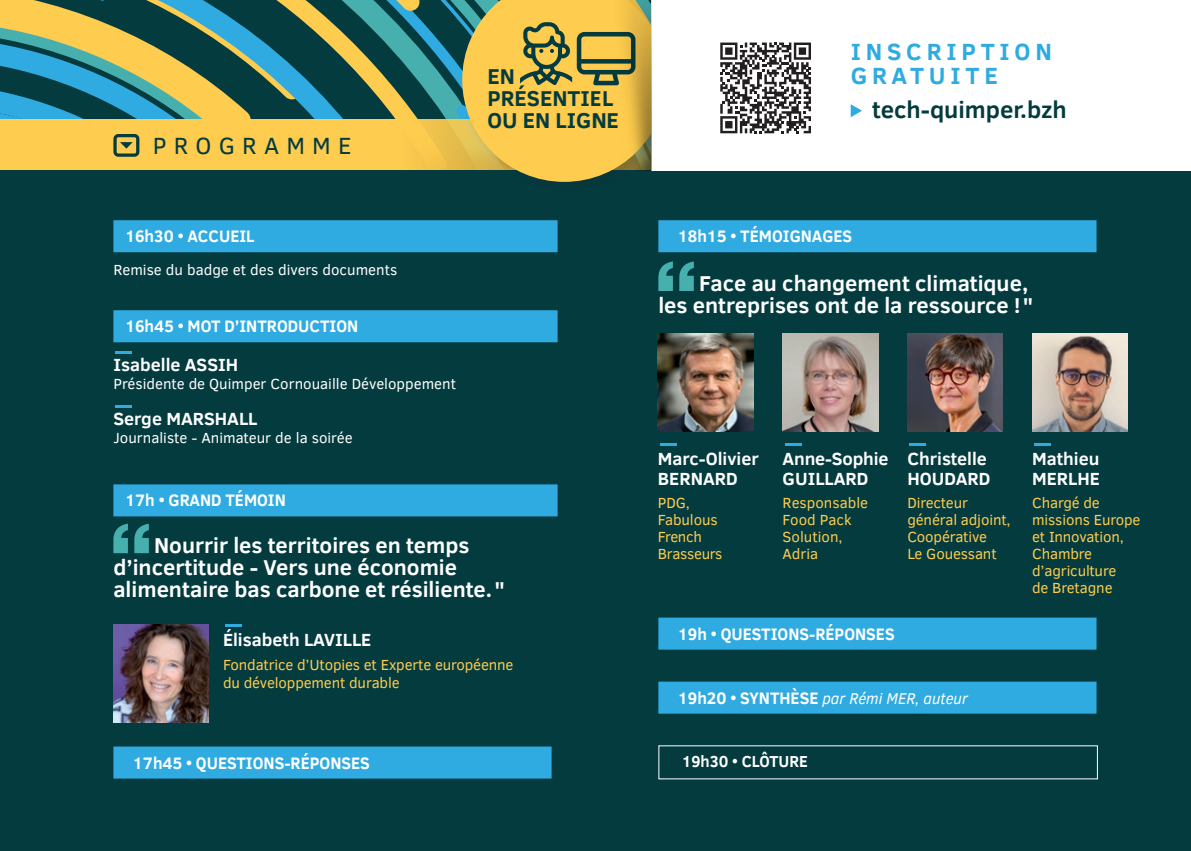
<style>
.page{position:relative;width:1191px;height:851px;background:#fff}
.page>*{position:absolute;margin:0;border:0;box-sizing:border-box;transform-origin:0 0}
.t1{font:700 24px/24px "Clear Sans";letter-spacing:.2em;color:#30abe1}
.t2{font:700 24px "Clear Sans";color:#043b3f}
.t3{font:24px "Clear Sans";letter-spacing:.3em;color:#043b3f}
.t4{font:700 22px/22px "Clear Sans";color:#fff;text-align:right}
.t5{font:700 22px/22px "Clear Sans";color:#043b3f}
.t6{font:700 18px/20px "Clear Sans";color:#fff}
.t7{font:700 18px "Clear Sans";color:#30abe1;scale:3 1}
.t8{font:700 17px "Clear Sans";color:#fff;scale:.95 1}
.t9{font:700 16.4px "Clear Sans";color:#fff;scale:.95 1}
.t10{font:italic 16px "Clear Sans";color:#fff;scale:.95 1}
.t11{font:15px/17px "Clear Sans";letter-spacing:-.01em;color:#fecc4e}
.t12{font:15px "Clear Sans";color:#fff}
.s1{font-weight:700;font-style:normal;font-size:17px}
</style>
<div class="page">
<div style="left:0;top:170px;width:1191px;height:680px;background:#043b3f"></div>
<div style="left:658px;top:220px;width:438px;height:32px;background:#30abe1"></div>
<svg style="left:658px;top:261px;width:36px;height:30px"></svg>
<div style="left:658px;top:617px;width:438px;height:32px;background:#30abe1"></div>
<div style="left:658px;top:681px;width:438px;height:32px;background:#30abe1"></div>
<div style="left:113px;top:220px;width:444px;height:32px;background:#30abe1"></div>
<div style="left:113px;top:310px;width:444px;height:32px;background:#30abe1"></div>
<div style="left:113px;top:484px;width:444px;height:32px;background:#30abe1"></div>
<svg style="left:113px;top:523px;width:36px;height:30px"></svg>
<svg style="left:850px;top:104px;width:12px;height:13px"></svg>
<img style="left:1032px;top:333px;width:95px;height:98px">
<img style="left:658px;top:333px;width:95px;height:98px">
<img style="left:907px;top:333px;width:95px;height:98px">
<img style="left:782px;top:333px;width:96px;height:98px">
<img style="left:113px;top:624px;width:96px;height:98px">
<div style="left:113px;top:746px;width:438px;height:32px;background:#30abe1"></div>
<svg style="left:0;top:0;width:811px;height:182px"></svg>
<h1 class="t3" style="left:153px;top:130px;width:200px">PROGRAMME</h1>
<p class="t8" style="left:125px;top:224px;width:138px">16h30 • ACCUEIL</p>
<p class="t12" style="left:113px;top:260px;width:285px">Remise du badge et des divers documents</p>
<p class="t8" style="left:125px;top:314px;width:247px">16h45 • MOT D’INTRODUCTION</p>
<p class="t7" style="left:113px;top:337px;width:8px">-</p>
<p class="t6" style="left:113px;top:354px;width:126px">Isabelle ASSIH</p>
<p class="t12" style="left:113px;top:374px;width:344px">Présidente de Quimper Cornouaille Développement</p>
<p class="t7" style="left:113px;top:391px;width:8px">-</p>
<p class="t6" style="left:113px;top:408px;width:145px">Serge MARSHALL</p>
<p class="t12" style="left:113px;top:428px;width:241px">Journaliste - Animateur de la soirée</p>
<h2 class="t5" style="left:487px;top:65px;width:133px">EN<br>PRÉSENTIEL<br>OU EN LIGNE</h2>
<p class="t8" style="left:125px;top:488px;width:171px">17h • GRAND TÉMOIN</p>
<h2 class="t4" style="left:113px;top:533px;width:393px;text-align:left;text-indent:41px">Nourrir les territoires en temps d’incertitude - Vers une économie alimentaire bas carbone et résiliente."</h2>
<p class="t7" style="left:223px;top:610px;width:8px">-</p>
<p class="t6" style="left:223px;top:628px;width:150px">Élisabeth LAVILLE</p>
<p class="t11" style="left:223px;top:655px;width:292px;line-height:18px">Fondatrice d’Utopies et Experte européenne du développement durable</p>
<p class="t8" style="left:133px;top:750px;width:251px">17h45 • QUESTIONS-RÉPONSES</p>
<h1 class="t1" style="left:850px;top:39px;width:203px">INSCRIPTION<br>GRATUITE</h1>
<h1 class="t2" style="left:872px;top:92px;width:196px">tech-quimper.bzh</h1>
<p class="t8" style="left:678px;top:224px;width:185px">18h15 • TÉMOIGNAGES</p>
<h2 class="t4" style="left:658px;top:271px;width:376px">Face au changement climatique,<br>les entreprises ont de la ressource !"</h2>
<p class="t7" style="left:658px;top:429px;width:8px">-</p>
<p class="t6" style="left:658px;top:447px;width:102px">Marc-Olivier<br>BERNARD</p>
<p class="t11" style="left:658px;top:494px;width:66px">PDG,<br>Fabulous<br>French<br>Brasseurs</p>
<p class="t7" style="left:782px;top:429px;width:8px">-</p>
<p class="t6" style="left:782px;top:447px;width:107px">Anne-Sophie<br>GUILLARD</p>
<p class="t11" style="left:782px;top:494px;width:87px">Responsable<br>Food Pack<br>Solution,<br>Adria</p>
<p class="t7" style="left:907px;top:429px;width:8px">-</p>
<p class="t6" style="left:907px;top:447px;width:84px">Christelle<br>HOUDARD</p>
<p class="t11" style="left:907px;top:494px;width:105px">Directeur général adjoint,<br>Coopérative<br>Le Gouessant</p>
<p class="t8" style="left:678px;top:621px;width:230px">19h • QUESTIONS-RÉPONSES</p>
<p class="t10" style="left:678px;top:687px;width:307px"><span class="s1">19h20 • SYNTHÈSE</span> par Rémi MER, auteur</p>
<p class="t9" style="left:681px;top:749px;width:134px">19h30 • CLÔTURE</p>
<p class="t7" style="left:1032px;top:429px;width:8px">-</p>
<p class="t6" style="left:1032px;top:447px;width:69px">Mathieu<br>MERLHE</p>
<p class="t11" style="left:1032px;top:494px;width:110px">Chargé de missions Europe et Innovation,<br>Chambre d’agriculture<br>de Bretagne</p>
</div>
